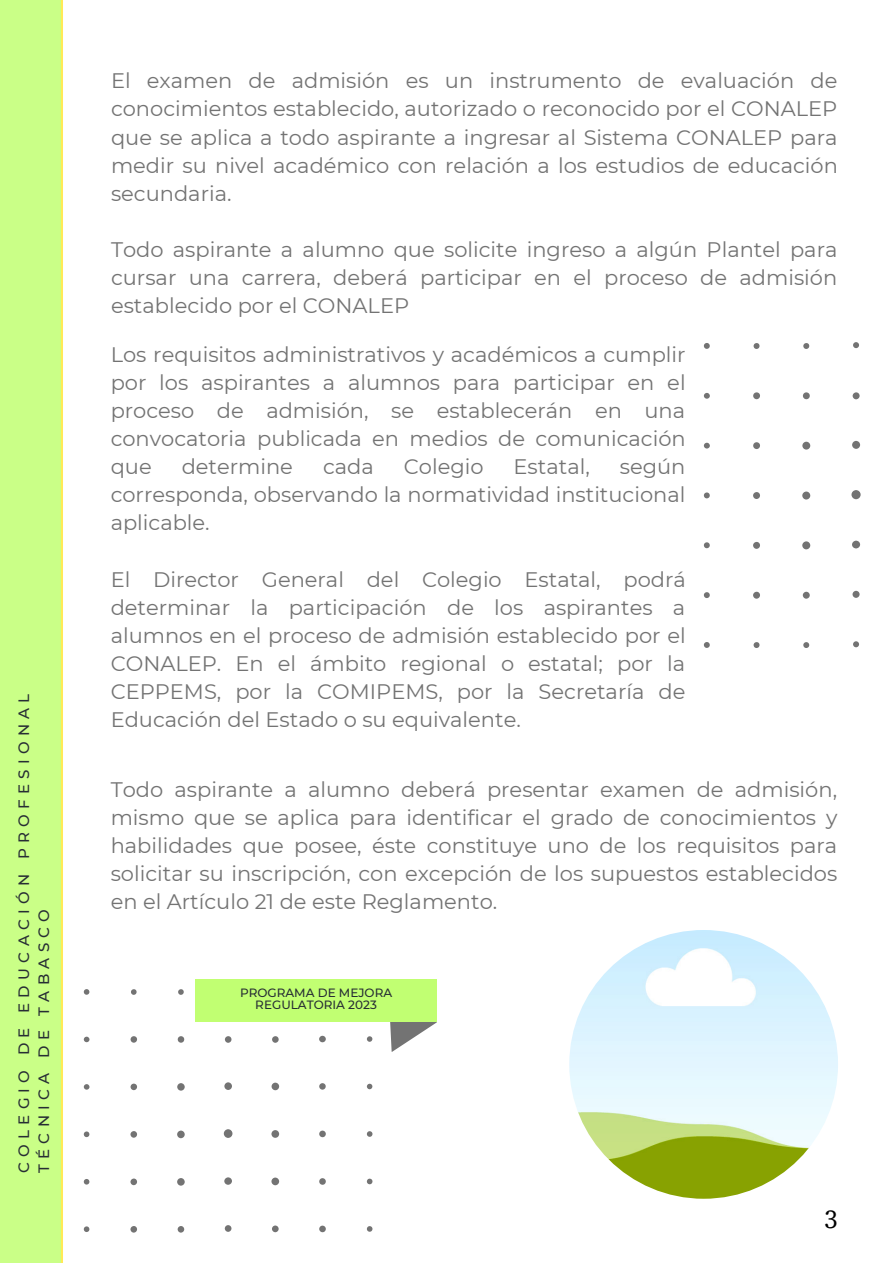
<style>
.page{position:relative;width:893px;height:1264px;background:#fff}
.page>*{position:absolute;margin:0;border:0;box-sizing:border-box;transform-origin:0 0}
.t1{font:27px "Source Serif Pro";color:#000}
.t2{font:21px/28px "Montserrat";color:#737373;text-align:justify}
.t3{font:500 15px/20.2px "Montserrat";letter-spacing:.355em;color:#272d34}
.t4{font:500 12px/12px "Montserrat";color:#272d34;text-align:center}
</style>
<div class="page">
<svg style="left:84px;top:989px;width:288px;height:244px"></svg>
<svg style="left:703px;top:342px;width:158px;height:306px"></svg>
<hr style="left:61px;top:0;width:2px;height:1262px;background:#ffea56">
<div style="left:0;top:0;width:61px;height:1262px;background:#caff87"></div>
<img style="left:569px;top:930px;width:269px;height:268px;border-radius:50%">
<svg style="left:389px;top:997px;width:48px;height:55px"></svg>
<div style="left:195px;top:979px;width:241px;height:42px;background:#c1ff72"></div>
<p class="t3" style="left:13px;top:1173px;width:481px;rotate:-90deg">COLEGIO DE EDUCACIÓN PROFESIONAL<br>TÉCNICA DE TABASCO</p>
<p class="t2" style="left:111px;top:67px;width:728px">El examen de admisión es un instrumento de evaluación de conocimientos establecido, autorizado o reconocido por el CONALEP que se aplica a todo aspirante a ingresar al Sistema CONALEP para medir su nivel académico con relación a los estudios de educación secundaria.</p>
<p class="t2" style="left:111px;top:235px;width:728px">Todo aspirante a alumno que solicite ingreso a algún Plantel para cursar una carrera, deberá participar en el proceso de admisión establecido por el CONALEP</p>
<p class="t2" style="left:111px;top:340px;width:576px">Los requisitos administrativos y académicos a cumplir por los aspirantes a alumnos para participar en el proceso de admisión, se establecerán en una convocatoria publicada en medios de comunicación que</p>
<p class="t2" style="left:182px;top:452px;width:113px">determine</p>
<p class="t2" style="left:323px;top:452px;width:52px">cada</p>
<p class="t2" style="left:404px;top:452px;width:81px">Colegio</p>
<p class="t2" style="left:513px;top:452px;width:78px">Estatal,</p>
<p class="t2" style="left:111px;top:452px;width:576px;text-indent:509px">según corresponda, observando la normatividad institucional aplicable.</p>
<p class="t2" style="left:111px;top:565px;width:576px">El Director General del Colegio Estatal, podrá determinar la participación de los aspirantes a alumnos en el proceso de admisión establecido por el CONALEP. En el ámbito regional o estatal; por la CEPPEMS, por la COMIPEMS, por la Secretaría de Educación del Estado o su equivalente.</p>
<p class="t2" style="left:111px;top:775px;width:728px">Todo aspirante a alumno deberá presentar examen de admisión, mismo que se aplica para identificar el grado de conocimientos y habilidades que posee, éste constituye uno de los requisitos para solicitar su inscripción, con excepción de los supuestos establecidos en el Artículo 21 de este Reglamento.</p>
<p class="t4" style="left:240px;top:986px;width:154px">PROGRAMA DE MEJORA<br>REGULATORIA 2023</p>
<p class="t1" style="left:823px;top:1203px;width:15px">3</p>
</div>
